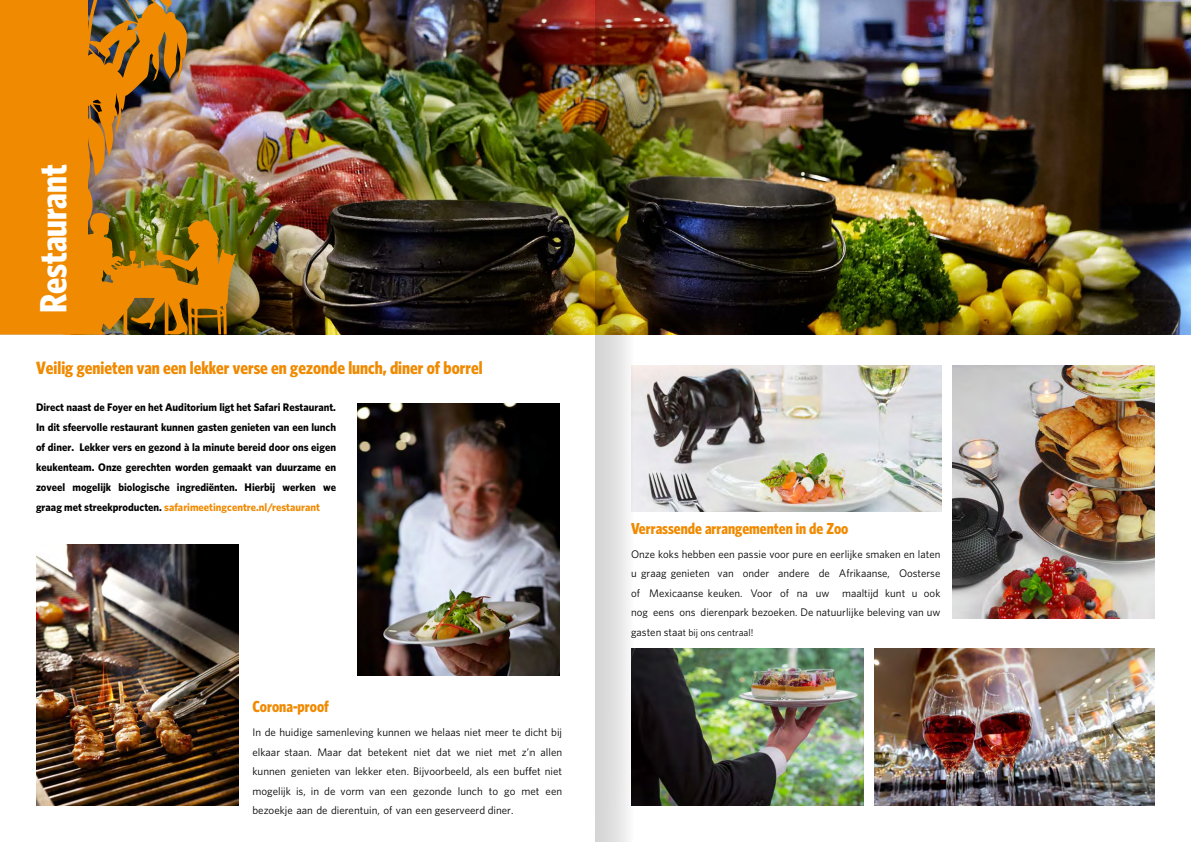
<style>
.page{position:relative;width:1191px;height:842px;background:#fff}
.page>*{position:absolute;margin:0;border:0;box-sizing:border-box;transform-origin:0 0}
.t1{font:700 38px "Whitney Condensed";color:#fff}
.t2{font:700 18px "Whitney Condensed";color:#f08a00}
.t3{font:700 16px "Whitney Condensed";color:#f08a00}
.t4{font:11px/19.6px "Whitney";color:#000;text-align:justify}
.t5{font:700 11px/20px "Whitney";color:#000;text-align:justify;scale:.96 1}
.t6{font:10px "Whitney";color:#000}
.s1{color:#f08a00}
.s2{font-size:11px}
</style>
<div class="page">
<img style="left:320px;top:0;width:871px;height:334px">
<img style="left:36px;top:544px;width:202px;height:262px">
<img style="left:357px;top:403px;width:202px;height:272px">
<img style="left:952px;top:365px;width:203px;height:253px">
<img style="left:633px;top:649px;width:230px;height:157px">
<img style="left:875px;top:649px;width:280px;height:157px">
<img style="left:633px;top:365px;width:308px;height:146px">
<div style="left:0;top:0;width:320px;height:334px;background:#000;opacity:.4"></div>
<img style="left:88px;top:0;width:100px;height:190px">
<div style="left:0;top:0;width:88px;height:334px;background:#f08a00"></div>
<div style="left:55px;top:180px;width:38px;height:50px;background:#f08a00;border-radius:50%"></div>
<div style="left:51px;top:124px;width:39px;height:79px;background:#f08a00;border-radius:50%"></div>
<img style="left:88px;top:213px;width:148px;height:121px">
<img style="left:595px;top:0;width:38px;height:842px">
<h1 class="t1" style="left:31px;top:313px;width:150px;rotate:-90deg">Restaurant</h1>
<h2 class="t2" style="left:36px;top:357px;width:448px">Veilig genieten van een lekker verse en gezonde lunch, diner of borrel</h2>
<p class="t5" style="left:36px;top:397px;width:314px">Direct naast de Foyer en het Auditorium ligt het Safari Restaurant.<br>In dit sfeervolle restaurant kunnen gasten genieten van een lunch of diner. Lekker vers en gezond à la minute bereid door ons eigen keukenteam. Onze gerechten worden gemaakt van duurzame en zoveel mogelijk biologische ingrediënten. Hierbij werken we graag met streekproducten. <span class="s1">safarimeetingcentre.nl/restaurant</span></p>
<h3 class="t3" style="left:252px;top:697px;width:78px">Corona-proof</h3>
<p class="t4" style="left:252px;top:722px;width:311px">In de huidige samenleving kunnen we helaas niet meer te dicht bij elkaar staan. Maar dat betekent niet dat we niet met z’n allen kunnen genieten van lekker eten. Bijvoorbeeld, als een buffet niet mogelijk is, in de vorm van een gezonde lunch to go met een bezoekje aan de dierentuin, of van een geserveerd diner.</p>
<h3 class="t3" style="left:631px;top:519px;width:219px">Verrassende arrangementen in de Zoo</h3>
<p class="t4" style="left:631px;top:544px;width:311px">Onze koks hebben een passie voor pure en eerlijke smaken en laten u graag genieten van onder andere de Afrikaanse, Oosterse of Mexicaanse keuken. Voor of na uw maaltijd kunt u ook nog eens ons dierenpark bezoeken. De natuurlijke beleving van uw</p>
<p class="t6" style="left:631px;top:627px;width:124px"><span class="s2">gasten staa</span>t bij ons centraal!</p>
</div>
